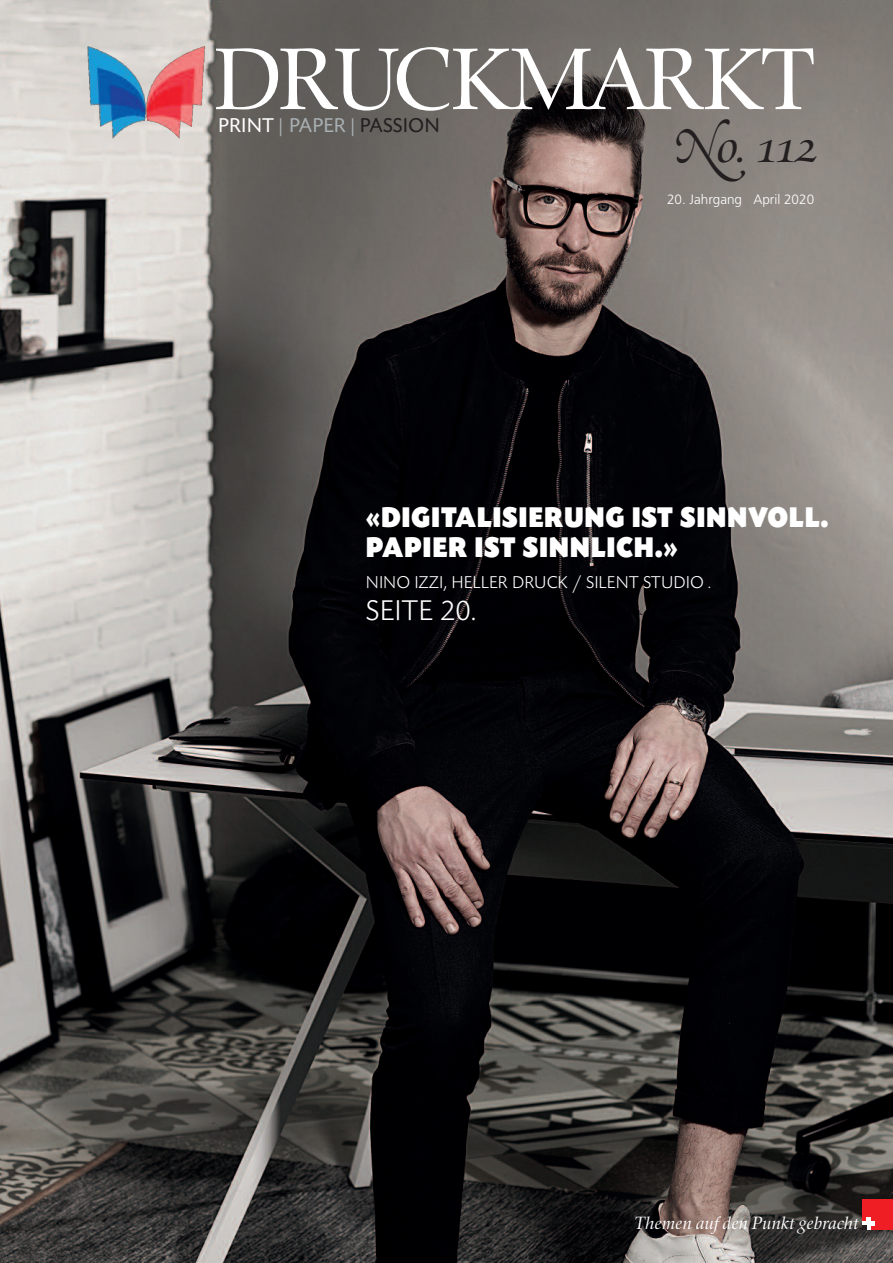
<style>
.page{position:relative;width:893px;height:1263px;background:#fff}
.page>*{position:absolute;margin:0;border:0;box-sizing:border-box;transform-origin:0 0}
.t1{font:90px "Zapf Renais SB";letter-spacing:-.05em;color:#fff}
.t2{font:italic 48px "Zapf Ren Swash SB";color:#231f20}
.t3{font:30px/30px "Today SB Ultra";letter-spacing:.025em;color:#fff;scale:.9 1}
.t4{font:300 30px "Today SB";color:#fff}
.t5{font:21px "Today SB";color:#a8afb2}
.t6{font:italic 18.3px "Zapf Renais SB";color:#fff}
.t7{font:300 18px "Today SB";color:#fff}
.t8{font:300 13.5px "Frutiger LT Std";color:#fff}
.s1{color:#fff}
.s2{color:#231f20}
.s3{font-family:"Zapf Renais SB"}
</style>
<div class="page">
<img style="left:0;top:0;width:893px;height:1263px">
<div style="left:862px;top:1199px;width:31px;height:30px;background:#ee1e24"></div>
<hr style="left:862px;top:1221px;width:13px;height:4px;background:#fff">
<hr style="left:867px;top:1217px;width:4px;height:12px;background:#fff">
<svg style="left:862px;top:1225px;width:5px;height:4px"></svg>
<img style="left:88px;top:46px;width:119px;height:92px">
<h1 class="t1" style="left:214px;top:25px;width:603px">DRUCKMARKT</h1>
<p class="t5" style="left:218px;top:112px;width:223px"><span class="s1">PRINT</span> | PAPER | <span class="s2">PASSION</span></p>
<h2 class="t2" style="left:678px;top:118px;width:140px">„o<span class="s3">.</span> 112</h2>
<p class="t8" style="left:667px;top:193px;width:149px">20. Jahrgang April 2020</p>
<p class="t3" style="left:366px;top:502px;width:516px">«DIGITALISIERUNG IST SINNVOLL.<br>PAPIER IST SINNLICH.»</p>
<p class="t7" style="left:366px;top:572px;width:347px">NINO IZZI, HELLER DRUCK / SILENT STUDIO .</p>
<p class="t4" style="left:366px;top:592px;width:112px">SEITE 20.</p>
<p class="t6" style="left:634px;top:1212px;width:226px">Themen auf den Punkt gebracht</p>
</div>
